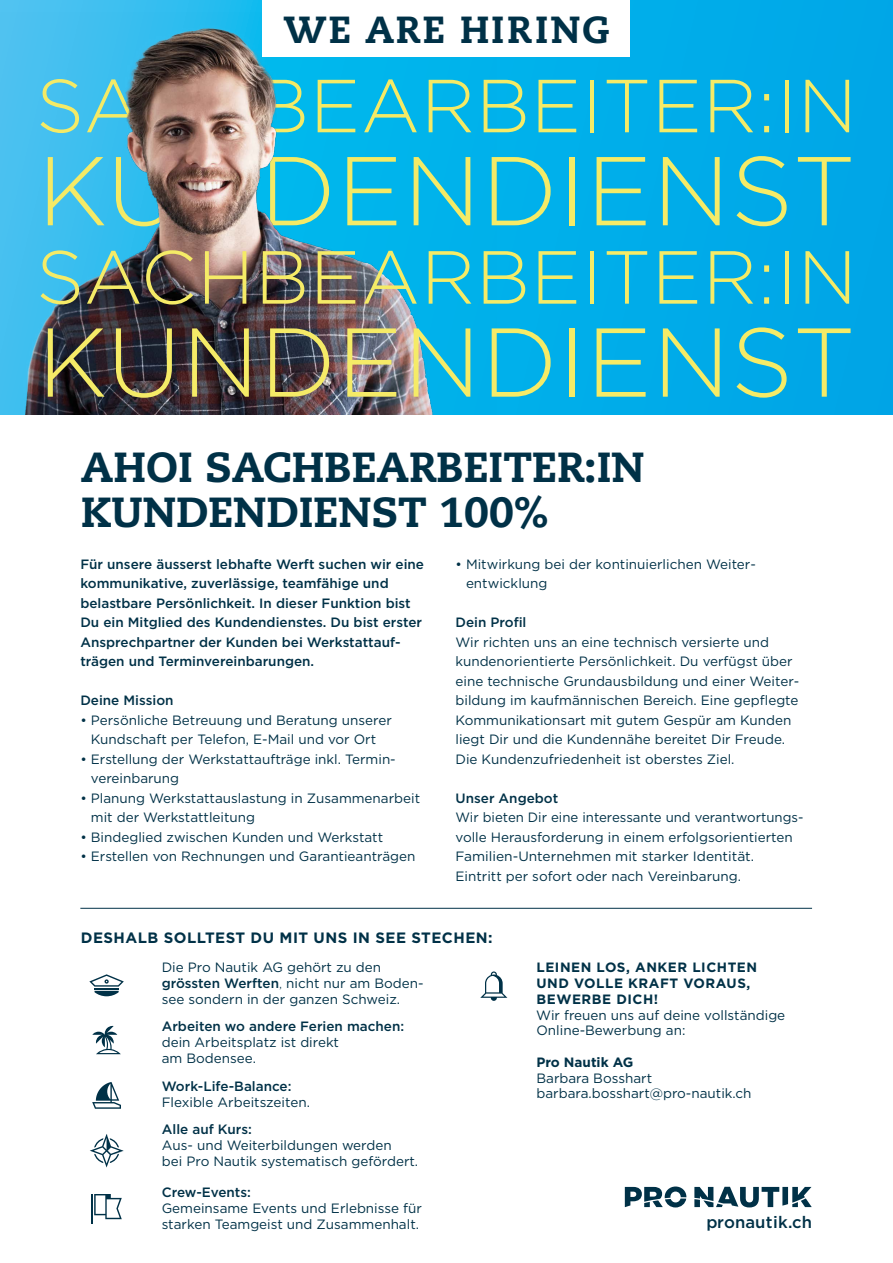
<style>
.page{position:relative;width:893px;height:1263px;background:#fff}
.page>*{position:absolute;margin:0;border:0;box-sizing:border-box;transform-origin:0 0}
.t1{font:300 97.5px "Gotham";letter-spacing:.01em;color:#f5eb67}
.t2{font:300 75px "Gotham";letter-spacing:.01em;color:#f5eb67}
.t3{font:800 42px/45px "Caecilia LT Pro 85";color:#003147}
.t4{font:800 37.65px "Caecilia LT Pro 85";letter-spacing:.07em;color:#003147}
.t5{font:800 36.3px "Caecilia LT Pro 85";letter-spacing:.07em;color:#003147}
.t6{font:500 16.65px "Gotham";color:#003147}
.t7{font:700 15px "Gotham";letter-spacing:.03em;color:#003147}
.t8{font:13.5px/19.5px "Gotham";color:#003147}
.t9{font:500 13.5px/19.5px "Gotham";color:#003147}
.t10{font:700 13.5px/15.8px "Gotham";letter-spacing:.04em;color:#003147}
.t11{font:700 13.5px "Gotham";color:#003147}
.s1{font-weight:500}
.s2{font-weight:300}
</style>
<div class="page">
<hr style="left:80px;top:908px;width:732px;height:1px;background:#003147">
<svg style="left:625px;top:1186px;width:187px;height:21px"></svg>
<svg style="left:480px;top:971px;width:27px;height:30px"></svg>
<div style="left:0;top:0;width:893px;height:415px;background:#00abe9"></div>
<img style="left:0;top:13px;width:496px;height:402px">
<div style="left:263px;top:0;width:367px;height:56px;background:#fff"></div>
<svg style="left:92px;top:1026px;width:29px;height:28px"></svg>
<svg style="left:89px;top:974px;width:35px;height:22px"></svg>
<svg style="left:90px;top:1134px;width:33px;height:33px"></svg>
<svg style="left:92px;top:1082px;width:29px;height:27px"></svg>
<hr style="left:91px;top:1194px;width:2px;height:29px;background:#003147">
<svg style="left:94px;top:1194px;width:28px;height:25px"></svg>
<h3 class="t5" style="left:290px;top:1px;width:315px">WE ARE HIRING</h3>
<h3 class="t4" style="left:284px;top:4px;width:327px">WE ARE HIRING</h3>
<h2 class="t2" style="left:36px;top:58px;width:822px">SACHBEARBEITER:IN</h2>
<h1 class="t1" style="left:38px;top:129px;width:819px">KUNDENDIENST</h1>
<h2 class="t2" style="left:36px;top:230px;width:822px">SACHBEARBEITER:IN</h2>
<h1 class="t1" style="left:38px;top:300px;width:819px">KUNDENDIENST</h1>
<h3 class="t3" style="left:81px;top:443px;width:565px">AHOI SACHBEARBEITER:IN<br>KUNDENDIENST 100%</h3>
<p class="t9" style="left:80px;top:554px;width:345px">Für unsere äusserst lebhafte Werft suchen wir eine kommunikative, zuverlässige, teamfähige und belastbare Persönlichkeit. In dieser Funktion bist Du ein Mitglied des Kundendienstes. Du bist erster Ansprechpartner der Kunden bei Werkstattauf&shy;trägen und Terminvereinbarungen.</p>
<p class="t9" style="left:80px;top:691px;width:95px">Deine Mission</p>
<p class="t8" style="left:80px;top:710px;width:313px;text-align:center">• Persönliche Betreuung und Beratung unserer<br>Kundschaft per Telefon, E-Mail und vor Ort</p>
<p class="t8" style="left:91px;top:749px;width:306px;text-indent:-11px">• Erstellung der Werkstattaufträge inkl. Termin&shy;vereinbarung</p>
<p class="t8" style="left:91px;top:788px;width:331px;text-indent:-11px">• Planung Werkstattauslastung in Zusammenarbeit mit der Werkstattleitung</p>
<p class="t8" style="left:80px;top:827px;width:304px">• Bindeglied zwischen Kunden und Werkstatt</p>
<p class="t8" style="left:80px;top:846px;width:337px">• Erstellen von Rechnungen und Garantieanträgen</p>
<p class="t8" style="left:466px;top:554px;width:291px;text-indent:-11px">• Mitwirkung bei der kontinuierlichen Weiter&shy;entwicklung</p>
<p class="t9" style="left:455px;top:613px;width:73px">Dein Profil</p>
<p class="t8" style="left:455px;top:632px;width:345px">Wir richten uns an eine technisch versierte und kundenorientierte Persönlichkeit. Du verfügst über eine technische Grundausbildung und einer Weiter&shy;bildung im kaufmännischen Bereich. Eine gepflegte Kommunikationsart mit gutem Gespür am Kunden liegt Dir und die Kundennähe bereitet Dir Freude.<br>Die Kundenzufriedenheit ist oberstes Ziel.</p>
<p class="t9" style="left:455px;top:788px;width:104px">Unser Angebot</p>
<p class="t8" style="left:455px;top:807px;width:349px">Wir bieten Dir eine interessante und verantwortungs&shy;volle Herausforderung in einem erfolgsorientierten Familien-Unternehmen mit starker Identität.<br>Eintritt per sofort oder nach Vereinbarung.</p>
<p class="t7" style="left:81px;top:928px;width:413px">DESHALB SOLLTEST DU MIT UNS IN SEE STECHEN:</p>
<p class="t8" style="left:162px;top:959px;width:263px;line-height:15.8px">Die Pro Nautik AG gehört zu den <span class="s1">grössten Werften</span><span class="s2">,</span> nicht nur am Boden&shy;see sondern in der ganzen Schweiz.</p>
<p class="t9" style="left:162px;top:1017px;width:244px">Arbeiten wo andere Ferien machen:</p>
<p class="t8" style="left:162px;top:1034px;width:179px;line-height:15.8px">dein Arbeitsplatz ist direkt am Bodensee.</p>
<p class="t9" style="left:162px;top:1076px;width:131px">Work-Life-Balance:</p>
<p class="t8" style="left:162px;top:1092px;width:150px">Flexible Arbeitszeiten.</p>
<p class="t9" style="left:162px;top:1119px;width:92px">Alle auf Kurs:</p>
<p class="t8" style="left:162px;top:1137px;width:258px;line-height:15.8px">Aus- und Weiterbildungen werden<br>bei Pro Nautik systematisch gefördert.</p>
<p class="t9" style="left:162px;top:1182px;width:91px">Crew-Events:</p>
<p class="t8" style="left:162px;top:1200px;width:262px;line-height:15.8px">Gemeinsame Events und Erlebnisse für starken Teamgeist und Zusammenhalt.</p>
<p class="t10" style="left:536px;top:959px;width:222px">LEINEN LOS, ANKER LICHTEN<br>UND VOLLE KRAFT VORAUS,<br>BEWERBE DICH!</p>
<p class="t8" style="left:536px;top:1006px;width:250px;line-height:15.8px">Wir freuen uns auf deine vollständige<br>Online-Bewerbung an:</p>
<p class="t11" style="left:536px;top:1053px;width:98px">Pro Nautik AG</p>
<p class="t8" style="left:536px;top:1069px;width:217px;line-height:15.8px">Barbara Bosshart barbara.bosshart@pro-nautik.ch</p>
<p class="t6" style="left:706px;top:1211px;width:107px">pronautik.ch</p>
</div>
